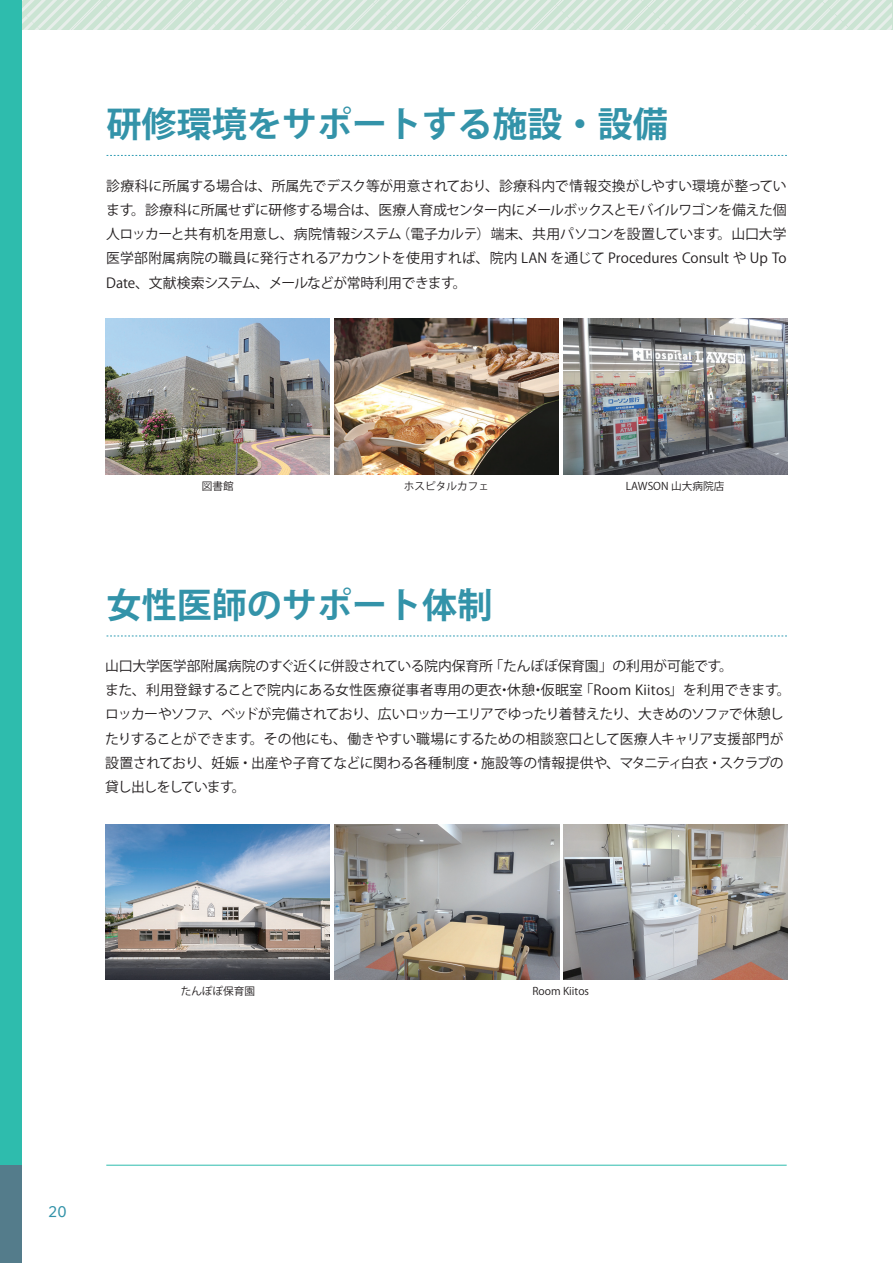
<style>
.page{position:relative;width:893px;height:1263px;background:#fff}
.page>*{position:absolute;margin:0;border:0;box-sizing:border-box;transform-origin:0 0}
.t1{font:700 35.1px "Koz Go Pr 6 N";color:#3393a9}
.t2{font:13.8px/24.2px "Koz Go Pr 6 N";letter-spacing:-.025em;color:#231f20}
.t3{font:13.8px/24.2px "Koz Go Pr 6 N";letter-spacing:-.105em;color:#231f20}
.t4{font:13.8px "PUD Shin Go Pr 6 N";color:#3393a9}
.t5{font:10.65px "Koz Go Pr 6 N";color:#231f20}
</style>
<div class="page">
<svg style="left:21px;top:0;width:870px;height:30px;background:#d3e7da"></svg>
<div style="left:0;top:0;width:21px;height:1263px;background:#2ebcad"></div>
<div style="left:0;top:1165px;width:21px;height:98px;background:#547c8b"></div>
<svg style="left:107px;top:155px;width:680px;height:1px"></svg>
<svg style="left:107px;top:636px;width:680px;height:1px"></svg>
<hr style="left:106px;top:1165px;width:681px;height:1px;background:#2ebcad">
<img style="left:105px;top:319px;width:225px;height:156px">
<img style="left:334px;top:319px;width:225px;height:156px">
<img style="left:563px;top:319px;width:224px;height:156px">
<img style="left:105px;top:824px;width:225px;height:156px">
<img style="left:335px;top:824px;width:224px;height:156px">
<img style="left:563px;top:824px;width:224px;height:156px">
<h1 class="t1" style="left:107px;top:105px;width:563px">研修環境をサポートする施設・設備</h1>
<p class="t2" style="left:106px;top:174px;width:682px;text-align:justify">診療科に所属する場合は、所属先でデスク等が用意されており、診療科内で情報交換がしやすい環境が整っています。診療科に所属せずに研修する場合は、医療人育成センター内にメールボックスとモバイルワゴンを備えた個人ロッカーと共有机を用意し、病院情報システム（電子カルテ）端末、共用パソコンを設置しています。山口大学医学部附属病院の職員に発行されるアカウントを使用すれば、院内 LAN を通じて Procedures Consult や Up To Date、文献検索システム、メールなどが常時利用できます。</p>
<p class="t5" style="left:202px;top:480px;width:33px">図書館</p>
<p class="t5" style="left:404px;top:480px;width:87px">ホスピタルカフェ</p>
<h1 class="t1" style="left:107px;top:585px;width:387px">女性医師のサポート体制</h1>
<p class="t5" style="left:626px;top:480px;width:100px">LAWSON 山大病院店</p>
<p class="t2" style="left:105px;top:654px;width:687px">山口大学医学部附属病院のすぐ近くに併設されている院内保育所「たんぽぽ保育園」の利用が可能です。<br>また、利用登録することで院内にある女性医療従事者専用の更衣・休憩・仮眠室「Room Kiitos」を利用できます。ロッカーやソファ、ベッドが完備されており、広いロッカーエリアでゆったり着替えたり、大きめのソファで休憩したりすることができます。その他にも、働きやすい職場にするための相談窓口として医療人キャリア支援部門が設置されており、妊娠・出産や子育てなどに関わる各種制度・施設等の情報提供や、マタニティ白衣・スクラブの貸し出しをしています。</p>
<p class="t3" style="left:182px;top:679px;width:601px;text-indent:351px">・仮眠室「Room K it<br>ファ、ベッドが完備されており、広いロッカーエリアでゆったり着替えたり、大きめのソファで休憩した</p>
<p class="t2" style="left:106px;top:723px;width:682px;line-height:27.2px">りすることができます。その他にも、働きやすい職場にするための相談窓口として医療人キャリア支援部門が設置されており、妊娠・出産や子育てなどに関わる各種制度・施設等の情報提供や、マタニティ白衣・スクラブの貸し</p>
<p class="t2" style="left:106px;top:775px;width:114px">出 を ています。</p>
<p class="t2" style="left:239px;top:679px;width:270px">とで院内にある女性医療従事者専用の更衣・</p>
<p class="t5" style="left:181px;top:985px;width:76px">たんぽぽ保育園</p>
<p class="t5" style="left:532px;top:985px;width:58px">Room Kiitos</p>
<p class="t4" style="left:48px;top:1204px;width:20px">20</p>
</div>
